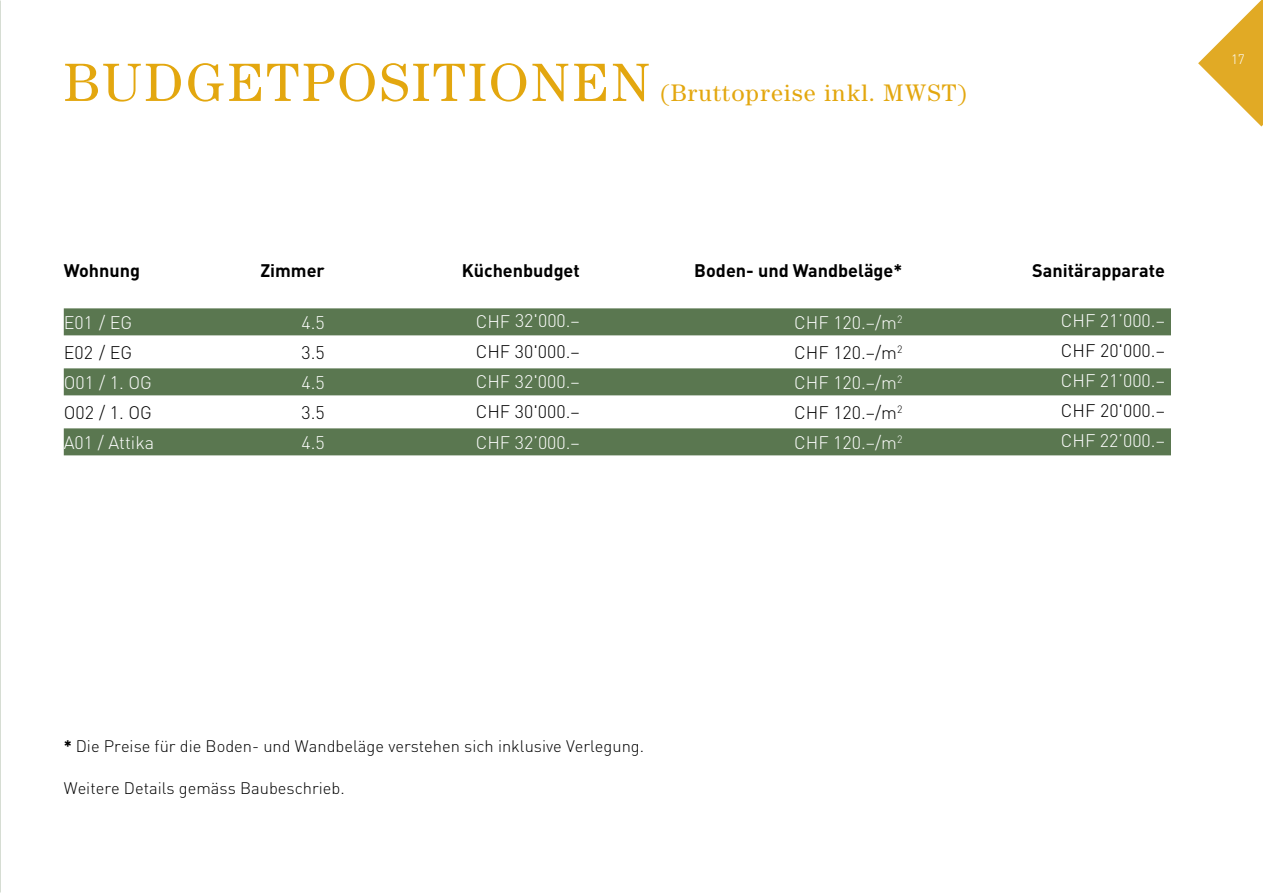
<style>
.page{position:relative;width:1263px;height:893px;background:#fff}
.page>*{position:absolute;margin:0;border:0;box-sizing:border-box;transform-origin:0 0}
.t1{font:54px "Century Std";letter-spacing:.05em;color:#e3a70f}
.t2{font:24px "Century Std";letter-spacing:.05em;color:#e3a70f}
.t3{font:300 18px "DIN Pro";color:#fff}
.t4{font:300 18px "DIN Pro";color:#000}
.t5{font:700 18px "DIN Pro";color:#000}
.t6{font:300 16.5px "DIN Pro";color:#000}
.t7{font:300 13.5px "DIN Pro";color:#fff}
.s1{font-weight:700}
</style>
<div class="page">
<svg style="left:1198px;top:0;width:65px;height:127px"></svg>
<div style="left:64px;top:308px;width:1106px;height:27px;background:#5a7750"></div>
<div style="left:64px;top:368px;width:1106px;height:27px;background:#5a7750"></div>
<div style="left:64px;top:428px;width:1106px;height:27px;background:#5a7750"></div>
<h1 class="t1" style="left:64px;top:51px;width:588px">BUDGETPOSITIONEN</h1>
<h2 class="t2" style="left:660px;top:79px;width:308px">(Bruttopreise inkl. MWST)</h2>
<p class="t5" style="left:64px;top:259px;width:78px">Wohnung</p>
<p class="t5" style="left:260px;top:259px;width:66px">Zimmer</p>
<p class="t5" style="left:462px;top:259px;width:120px">Küchenbudget</p>
<p class="t5" style="left:694px;top:259px;width:210px">Boden- und Wandbeläge*</p>
<p class="t5" style="left:1032px;top:259px;width:134px">Sanitärapparate</p>
<p class="t3" style="left:64px;top:310px;width:70px">E01 / EG</p>
<p class="t3" style="left:302px;top:310px;width:25px">4.5</p>
<p class="t3" style="left:794px;top:310px;width:110px">CHF 120.–/m<sup>2</sup></p>
<p class="t4" style="left:64px;top:340px;width:70px">E02 / EG</p>
<p class="t4" style="left:302px;top:340px;width:25px">3.5</p>
<p class="t4" style="left:794px;top:340px;width:110px">CHF 120.–/m<sup>2</sup></p>
<p class="t3" style="left:64px;top:370px;width:90px">O01 / 1. OG</p>
<p class="t3" style="left:302px;top:370px;width:25px">4.5</p>
<p class="t3" style="left:794px;top:370px;width:110px">CHF 120.–/m<sup>2</sup></p>
<p class="t4" style="left:64px;top:400px;width:90px">O02 / 1. OG</p>
<p class="t4" style="left:302px;top:400px;width:25px">3.5</p>
<p class="t4" style="left:794px;top:400px;width:110px">CHF 120.–/m<sup>2</sup></p>
<p class="t3" style="left:64px;top:430px;width:92px">A01 / Attika</p>
<p class="t3" style="left:302px;top:430px;width:25px">4.5</p>
<p class="t3" style="left:476px;top:308px;width:106px">CHF 32'000.–</p>
<p class="t4" style="left:476px;top:339px;width:105px">CHF 30'000.–</p>
<p class="t3" style="left:476px;top:369px;width:105px">CHF 32'000.–</p>
<p class="t4" style="left:476px;top:399px;width:105px">CHF 30'000.–</p>
<p class="t3" style="left:476px;top:430px;width:106px">CHF 32’000.–</p>
<p class="t3" style="left:794px;top:430px;width:110px">CHF 120.–/m<sup>2</sup></p>
<p class="t3" style="left:1061px;top:308px;width:106px">CHF 21’000.–</p>
<p class="t4" style="left:1061px;top:338px;width:106px">CHF 20'000.–</p>
<p class="t3" style="left:1061px;top:368px;width:106px">CHF 21’000.–</p>
<p class="t4" style="left:1061px;top:398px;width:106px">CHF 20'000.–</p>
<p class="t3" style="left:1061px;top:428px;width:106px">CHF 22’000.–</p>
<p class="t7" style="left:1232px;top:50px;width:15px">17</p>
<p class="t6" style="left:64px;top:734px;width:582px"><span class="s1">*</span> Die Preise für die Boden- und Wandbeläge verstehen sich inklusive Verlegung.</p>
<p class="t6" style="left:64px;top:776px;width:282px">Weitere Details gemäss Baubeschrieb.</p>
</div>
